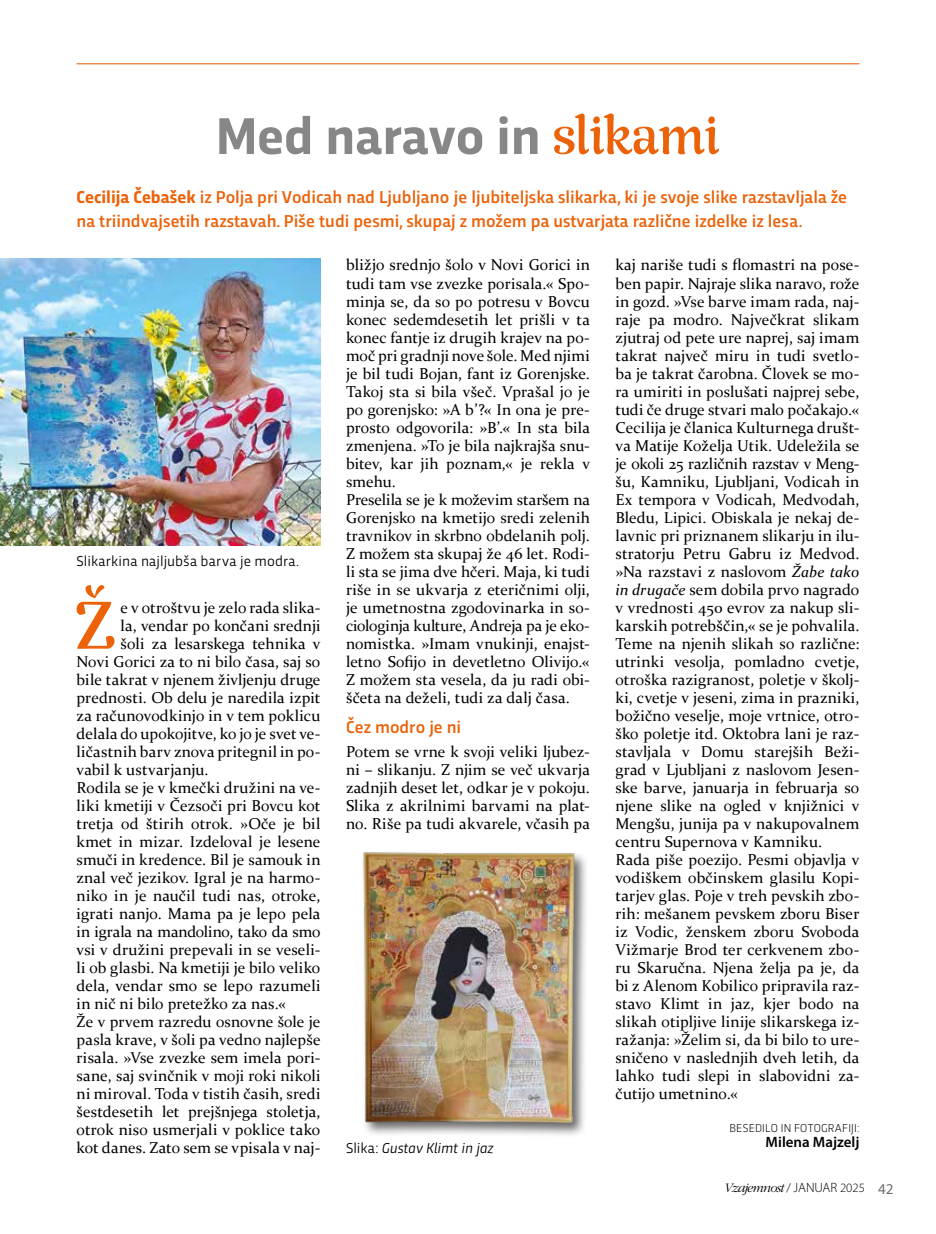
<style>
.page{position:relative;width:936px;height:1234px;background:#fff}
.page>*{position:absolute;margin:0;border:0;box-sizing:border-box;transform-origin:0 0}
.t1{font:67.35px "Rumba Std Large";color:#eb6209}
.t2{font:700 54px "Trasandina";color:#878787}
.t3{font:500 18px/24px "Trasandina";color:#eb6209}
.t4{font:15.75px/18px "Constantia";letter-spacing:.005em;color:#000}
.t5{font:15px "Trasandina";letter-spacing:.01em;color:#000}
.t6{font:italic 15px "Trasandina";letter-spacing:.005em;color:#000}
.t7{font:600 15px "Myriad Pro";color:#000}
.t8{font:italic 300 13.5px "ITC Garamond Std";letter-spacing:-.06em;color:#000}
.t9{font:300 12px "Trasandina";letter-spacing:.02em;color:#000}
.s1{font-family:"Rumba Std Large";font-weight:400;color:#eb6209}
.s2{font-weight:700}
.s3{font-style:normal}
.s4{font-style:italic}
.s5{font-family:"Myriad Pro";font-style:normal;font-size:12.75px}
.s6{font-family:"Myriad Pro";font-style:normal}
.s7{font-family:"Myriad Pro";font-weight:400;font-style:normal;font-size:15px;color:#706f6f}
</style>
<div class="page">
<hr style="left:77px;top:63px;width:782px;height:1px;background:#eb6209">
<img style="left:0;top:258px;width:320px;height:287px">
<div style="left:360px;top:849px;width:229px;height:288px;background:#000;opacity:.6"></div>
<img style="left:360px;top:849px;width:217px;height:276px">
<h2 class="t2" style="left:216px;top:96px;width:505px">Med naravo in <span class="s1">slikami</span></h2>
<p class="t3" style="left:77px;top:184px;width:771px"><span class="s2">Cecilija Čebašek</span> iz Polja pri Vodicah nad Ljubljano je ljubiteljska slikarka, ki je svoje slike razstavljala že na triindvajsetih razstavah. Piše tudi pesmi, skupaj z možem pa ustvarjata različne izdelke iz lesa.</p>
<p class="t5" style="left:77px;top:549px;width:224px">Slikarkina najljubša barva je modra.</p>
<h1 class="t1" style="left:74px;top:586px;width:44px">Ž</h1>
<p class="t4" style="left:121px;top:597px;width:201px">e v otroštvu je zelo rada slika-</p>
<p class="t4" style="left:121px;top:615px;width:201px">la, vendar po končani srednji</p>
<p class="t4" style="left:121px;top:633px;width:201px">šoli za lesarskega tehnika v</p>
<p class="t4" style="left:77px;top:651px;width:245px">Novi Gorici za to ni bilo časa, saj so</p>
<p class="t4" style="left:77px;top:669px;width:245px">bile takrat v njenem življenju druge</p>
<p class="t4" style="left:77px;top:687px;width:245px">prednosti. Ob delu je naredila izpit</p>
<p class="t4" style="left:77px;top:705px;width:245px">za računovodkinjo in v tem poklicu</p>
<p class="t4" style="left:77px;top:723px;width:245px">delala do upokojitve, ko jo je svet ve-</p>
<p class="t4" style="left:77px;top:741px;width:245px">ličastnih barv znova pritegnil in po-</p>
<p class="t4" style="left:77px;top:759px;width:133px">vabil k ustvarjanju.</p>
<p class="t4" style="left:77px;top:777px;width:245px">Rodila se je v kmečki družini na ve-</p>
<p class="t4" style="left:77px;top:795px;width:245px">liki kmetiji v Čezsoči pri Bovcu kot</p>
<p class="t4" style="left:77px;top:813px;width:245px">tretja od štirih otrok. »Oče je bil</p>
<p class="t4" style="left:77px;top:831px;width:245px">kmet in mizar. Izdeloval je lesene</p>
<p class="t4" style="left:77px;top:849px;width:245px">smuči in kredence. Bil je samouk in</p>
<p class="t4" style="left:77px;top:867px;width:245px">znal več jezikov. Igral je na harmo-</p>
<p class="t4" style="left:77px;top:885px;width:245px">niko in je naučil tudi nas, otroke,</p>
<p class="t4" style="left:77px;top:903px;width:245px">igrati nanjo. Mama pa je lepo pela</p>
<p class="t4" style="left:77px;top:921px;width:245px">in igrala na mandolino, tako da smo</p>
<p class="t4" style="left:77px;top:939px;width:245px">vsi v družini prepevali in se veseli-</p>
<p class="t4" style="left:77px;top:957px;width:245px">li ob glasbi. Na kmetiji je bilo veliko</p>
<p class="t4" style="left:77px;top:975px;width:245px">dela, vendar smo se lepo razumeli</p>
<p class="t4" style="left:77px;top:993px;width:211px">in nič ni bilo pretežko za nas.«</p>
<p class="t4" style="left:77px;top:1011px;width:245px">Že v prvem razredu osnovne šole je</p>
<p class="t4" style="left:77px;top:1029px;width:245px">pasla krave, v šoli pa vedno najlepše</p>
<p class="t4" style="left:77px;top:1047px;width:245px">risala. »Vse zvezke sem imela pori-</p>
<p class="t4" style="left:77px;top:1065px;width:245px">sane, saj svinčnik v moji roki nikoli</p>
<p class="t4" style="left:77px;top:1083px;width:245px">ni miroval. Toda v tistih časih, sredi</p>
<p class="t4" style="left:77px;top:1101px;width:245px">šestdesetih let prejšnjega stoletja,</p>
<p class="t4" style="left:77px;top:1119px;width:245px">otrok niso usmerjali v poklice tako</p>
<p class="t4" style="left:77px;top:1137px;width:245px">kot danes. Zato sem se vpisala v naj-</p>
<p class="t4" style="left:346px;top:255px;width:245px">bližjo srednjo šolo v Novi Gorici in tudi tam vse zvezke porisala.« Spo&shy;minja se, da so po potresu v Bovcu konec sedemdesetih let prišli v ta konec fantje iz drugih krajev na po&shy;moč pri gradnji nove šole. Med njimi je bil tudi Bojan, fant iz Gorenjske.<br>Takoj sta si bila všeč. Vprašal jo je po gorenjsko: »A b’?« In ona je pre&shy;prosto odgovorila: »B’.« In sta bila zmenjena. »To je bila najkrajša snu&shy;bitev, kar jih poznam,« je rekla v smehu.<br>Preselila se je k moževim staršem na Gorenjsko na kmetijo sredi zelenih travnikov in skrbno obdelanih polj.<br>Z možem sta skupaj že 46 let. Rodi&shy;li sta se jima dve hčeri. Maja, ki tudi riše in se ukvarja z eteričnimi olji, je umetnostna zgodovinarka in so&shy;ciologinja kulture, Andreja pa je eko&shy;nomistka. »Imam vnukinji, enajst&shy;letno Sofijo in devetletno Olivijo.« Z možem sta vesela, da ju radi obi&shy;ščeta na deželi, tudi za dalj časa.</p>
<p class="t3" style="left:346px;top:713px;width:117px">Čez modro je ni</p>
<p class="t4" style="left:346px;top:741px;width:245px;text-align:justify">Potem se vrne k svoji veliki ljubez&shy;ni – slikanju. Z njim se več ukvarja zadnjih deset let, odkar je v pokoju.<br>Slika z akrilnimi barvami na plat&shy;no. Riše pa tudi akvarele, včasih pa</p>
<p class="t6" style="left:346px;top:1136px;width:149px"><span class="s3">Slika:</span> Gustav Klimt in jaz</p>
<p class="t4" style="left:615px;top:255px;width:245px">kaj nariše tudi s flomastri na pose&shy;ben papir. Najraje slika naravo, rože in gozd. »Vse barve imam rada, naj&shy;raje pa modro. Največkrat slikam zjutraj od pete ure naprej, saj imam takrat največ miru in tudi svetlo&shy;ba je takrat čarobna. Človek se mo&shy;ra umiriti in poslušati najprej sebe, tudi če druge stvari malo počakajo.« Cecilija je članica Kulturnega društ&shy;va Matije Koželja Utik. Udeležila se je okoli 25 različnih razstav v Meng&shy;šu, Kamniku, Ljubljani, Vodicah in Ex tempora v Vodicah, Medvodah, Bledu, Lipici. Obiskala je nekaj de&shy;lavnic pri priznanem slikarju in ilu&shy;stratorju Petru Gabru iz Medvod. »Na razstavi z naslovom <span class="s4">Žabe tako in drugače</span> sem dobila prvo nagrado v vrednosti 450 evrov za nakup sli&shy;karskih potrebščin,« se je pohvalila.<br>Teme na njenih slikah so različne: utrinki vesolja, pomladno cvetje, otroška razigranost, poletje v školj&shy;ki, cvetje v jeseni, zima in prazniki, božično veselje, moje vrtnice, otro&shy;ško poletje itd. Oktobra lani je raz&shy;stavljala v Domu starejših Beži&shy;grad v Ljubljani z naslovom Jesen&shy;ske barve, januarja in februarja so njene slike na ogled v knjižnici v Mengšu, junija pa v nakupovalnem centru Supernova v Kamniku.<br>Rada piše poezijo. Pesmi objavlja v vodiškem občinskem glasilu Kopi&shy;tarjev glas. Poje v treh pevskih zbo&shy;rih: mešanem pevskem zboru Biser iz Vodic, ženskem zboru Svoboda Vižmarje Brod ter cerkvenem zbo&shy;ru Skaručna. Njena želja pa je, da bi z Alenom Kobilico pripravila raz&shy;stavo Klimt in jaz, kjer bodo na slikah otipljive linije slikarskega iz&shy;ražanja: »Želim si, da bi bilo to ure&shy;sničeno v naslednjih dveh letih, da lahko tudi slepi in slabovidni za&shy;čutijo umetnino.«</p>
<p class="t9" style="left:729px;top:1119px;width:131px">BESEDILO IN FOTOGRAFIJI:</p>
<p class="t7" style="left:765px;top:1132px;width:95px">Milena Majzelj</p>
<p class="t8" style="left:724px;top:1180px;width:171px">Vzajemnost <span class="s5">/</span> <span class="s6">JANUAR</span> <span class="s5">2025</span> <span class="s7">42</span></p>
</div>
